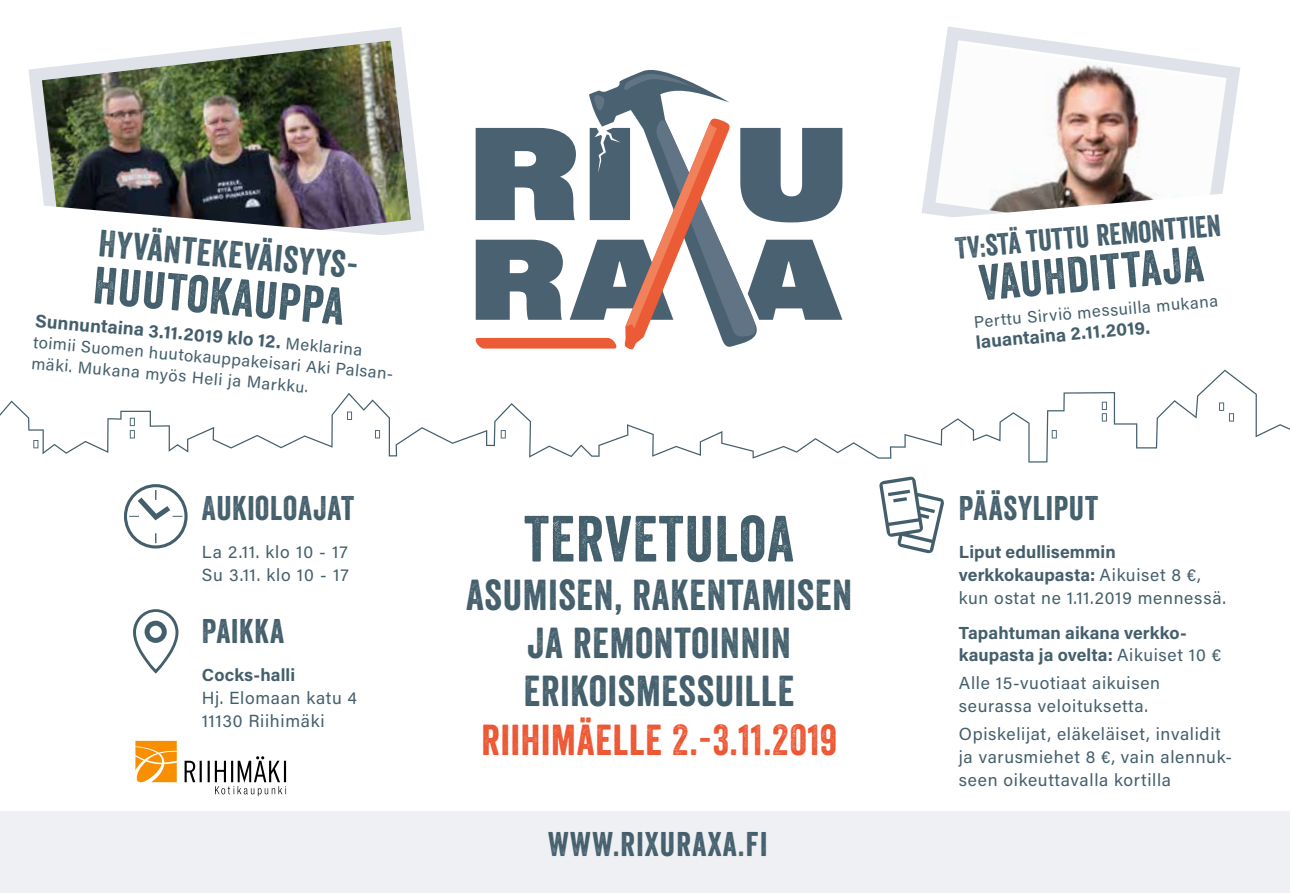
<style>
.page{position:relative;width:1290px;height:893px;background:#fff}
.page>*{position:absolute;margin:0;border:0;box-sizing:border-box;transform-origin:0 0}
.t1{font:63px "Veneer";letter-spacing:.02em;color:#445f6c}
.t2{font:50.75px "Veneer";color:#445f6c}
.t3{font:49px "Veneer";color:#445f6c}
.t4{font:42px/48.3px "Veneer";letter-spacing:.02em;color:#445f6c;text-align:center}
.t5{font:42px "Veneer";letter-spacing:.02em;color:#ed5632}
.t6{font:36.75px "Veneer";color:#445f6c}
.t7{font:33.25px "Veneer";letter-spacing:.025em;color:#445f6c}
.t8{font:29.75px "Veneer";color:#445f6c}
.t9{font:700 18.38px "Acumin Pro";color:#445f6c}
.t10{font:17.5px/22.8px "Acumin Pro";letter-spacing:.04em;color:#445f6c}
.t11{font:700 17.5px/22.8px "Acumin Pro";letter-spacing:.005em;color:#445f6c}
.t12{font:16.62px/21px "Acumin Pro";color:#445f6c}
.s1{font-weight:400;font-size:16.62px}
.s2{font-size:15.75px}
.s3{font-weight:700}
.s4{font-weight:400}
</style>
<div class="page">
<div style="left:0;top:811px;width:1290px;height:82px;background:#eef0f3"></div>
<svg style="left:0;top:370px;width:1290px;height:93px"></svg>
<svg style="left:130px;top:418px;width:5px;height:8px"></svg>
<svg style="left:131px;top:419px;width:3px;height:6px"></svg>
<svg style="left:130px;top:430px;width:5px;height:8px"></svg>
<svg style="left:131px;top:431px;width:3px;height:6px"></svg>
<svg style="left:375px;top:430px;width:5px;height:8px"></svg>
<svg style="left:376px;top:431px;width:3px;height:6px"></svg>
<div style="left:347px;top:412px;width:5px;height:8px;background:#526b77"></div>
<svg style="left:348px;top:412px;width:3px;height:7px"></svg>
<svg style="left:33px;top:440px;width:5px;height:8px"></svg>
<svg style="left:34px;top:441px;width:3px;height:6px"></svg>
<svg style="left:501px;top:430px;width:5px;height:8px"></svg>
<svg style="left:502px;top:431px;width:3px;height:6px"></svg>
<svg style="left:1052px;top:430px;width:5px;height:8px"></svg>
<svg style="left:1052px;top:431px;width:4px;height:6px"></svg>
<svg style="left:1102px;top:402px;width:5px;height:8px"></svg>
<svg style="left:1102px;top:413px;width:5px;height:9px"></svg>
<svg style="left:1103px;top:403px;width:3px;height:18px"></svg>
<svg style="left:1229px;top:413px;width:5px;height:9px"></svg>
<svg style="left:1230px;top:414px;width:3px;height:7px"></svg>
<svg style="left:1219px;top:402px;width:5px;height:9px"></svg>
<svg style="left:1220px;top:403px;width:3px;height:7px"></svg>
<div style="left:124px;top:484px;width:64px;height:64px;border:3px solid #445f6c;border-radius:50%"></div>
<svg style="left:129px;top:490px;width:53px;height:31px"></svg>
<svg style="left:879px;top:476px;width:65px;height:78px"></svg>
<svg style="left:475px;top:73px;width:367px;height:277px"></svg>
<svg style="left:133px;top:609px;width:45px;height:64px"></svg>
<div style="left:145px;top:621px;width:22px;height:22px;border:5px solid #445f6c;border-radius:50%"></div>
<svg style="left:185px;top:756px;width:101px;height:40px"></svg>
<svg style="left:135px;top:741px;width:42px;height:41px;background:#f8a32e"></svg>
<img style="left:28px;top:27px;width:397px;height:205px">
<svg style="left:922px;top:26px;width:318px;height:191px"></svg>
<svg style="left:28px;top:205px;width:381px;height:30px"></svg>
<svg style="left:950px;top:194px;width:284px;height:23px"></svg>
<h3 class="t6" style="left:101px;top:221px;width:268px;rotate:5deg">HYVÄNTEKEVÄISYYS-</h3>
<h2 class="t2" style="left:96px;top:254px;width:253px;rotate:5deg">HUUTOKAUPPA</h2>
<p class="t9" style="left:36px;top:307px;width:330px;rotate:5deg">Sunnuntaina 3.11.2019 klo 12. <span class="s1">Meklarina</span></p>
<p class="t12" style="left:34px;top:331px;width:365px;rotate:5deg">toimii Suomen huutokauppakeisari Aki Palsan-- mäki. Mukana myös Heli ja Markk<span class="s2">u.</span></p>
<h3 class="t7" style="left:202px;top:487px;width:154px">AUKIOLOAJAT</h3>
<p class="t10" style="left:202px;top:540px;width:149px">La 2.11. klo 10 - 17<br>Su 3.11. klo 10 - 17</p>
<h3 class="t7" style="left:202px;top:610px;width:84px">PAIKKA</h3>
<p class="t11" style="left:202px;top:663px;width:95px">Cocks-halli</p>
<p class="t10" style="left:202px;top:686px;width:157px">Hj. Elomaan katu 4<br>11130 Riihimäki</p>
<h1 class="t1" style="left:524px;top:500px;width:271px">TERVETULOA</h1>
<h3 class="t4" style="left:466px;top:570px;width:387px">ASUMISEN, RAKENTAMISEN<br>JA REMONTOINNIN<br>ERIKOISMESSUILLE</h3>
<h3 class="t5" style="left:481px;top:714px;width:357px">RIIHIMÄELLE 2.-3.11.2019</h3>
<h3 class="t7" style="left:548px;top:823px;width:221px">WWW.RIXURAXA.FI</h3>
<h3 class="t8" style="left:954px;top:230px;width:268px;rotate:-5deg">TV:STÄ TUTTU REMONTTIEN</h3>
<h3 class="t3" style="left:977px;top:253px;width:226px;rotate:-5deg">VAUHDITTAJA</h3>
<p class="t12" style="left:973px;top:311px;width:246px;rotate:-5deg">Perttu Sirviö messuilla mukana</p>
<p class="t9" style="left:975px;top:329px;width:176px;rotate:-5deg">lauantaina 2.11.2019.</p>
<h3 class="t7" style="left:959px;top:487px;width:141px">PÄÄSYLIPUT</h3>
<p class="t10" style="left:959px;top:540px;width:269px"><span class="s3">Liput edullisemmin verkkokaupasta:</span> Aikuiset 8 €, kun ostat ne 1.11.2019 mennessä.</p>
<p class="t11" style="left:959px;top:620px;width:264px">Tapahtuman aikana verkko&shy;kaupasta ja ovelta: <span class="s4">Aikuiset 10 €</span></p>
<p class="t10" style="left:959px;top:671px;width:203px">Alle 15-vuotiaat aikuisen seurassa veloituksetta.</p>
<p class="t10" style="left:959px;top:722px;width:275px">Opiskelijat, eläkeläiset, invalidit ja varusmiehet 8 €, vain alennuk&shy;seen oikeuttavalla kortilla</p>
</div>
